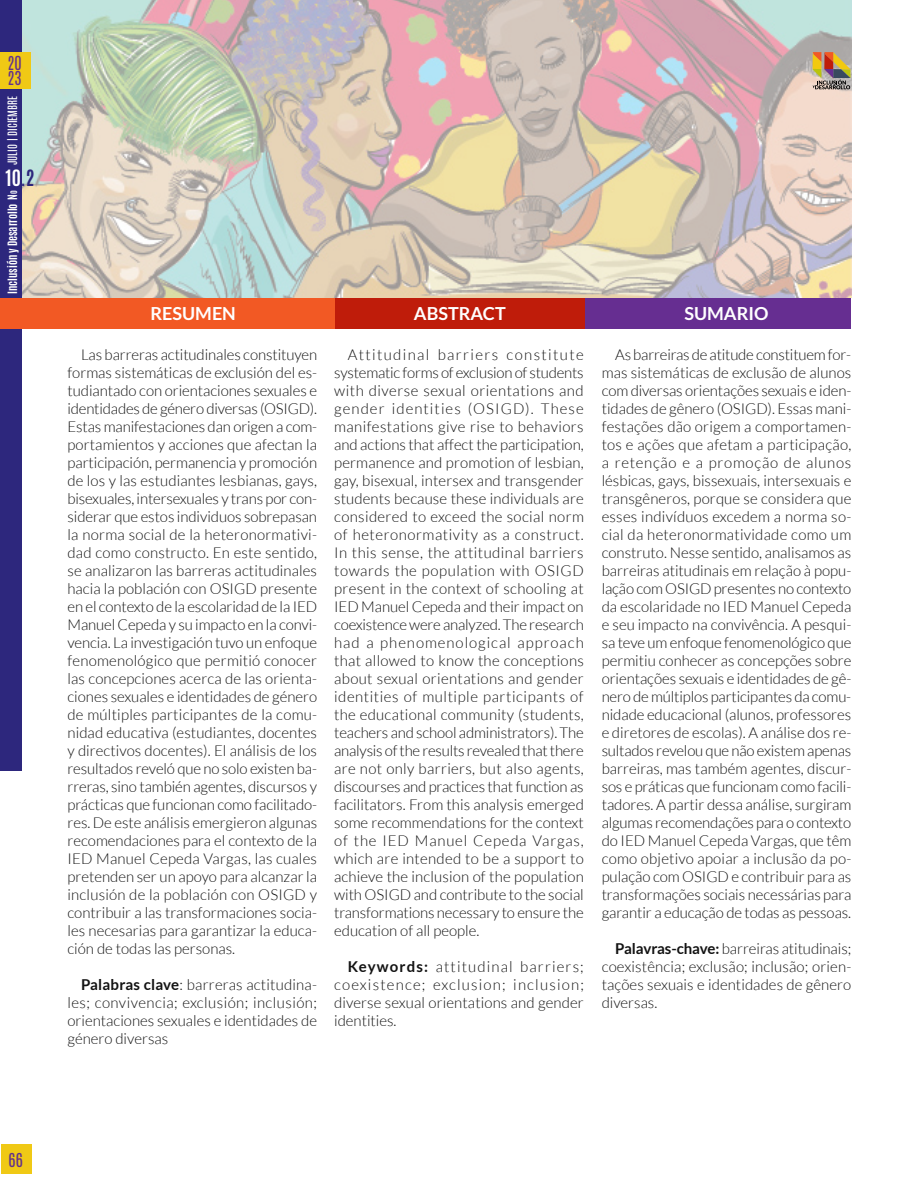
<style>
.page{position:relative;width:918px;height:1188px;background:#fff}
.page>*{position:absolute;margin:0;border:0;box-sizing:border-box;transform-origin:0 0}
.t1{font:700 18.75px "Antonio";color:#fff}
.t2{font:700 18px "Lato";color:#fff}
.t3{font:16.2px/15.3px "Antonio";color:#63328a}
.t4{font:300 15px/18px "Lato";color:#121212;text-align:justify}
.t5{font:700 10.8px "Antonio";color:#fff}
.t6{font:10.8px "Antonio";color:#fff}
.s1{color:#2d277d}
.s2{font-style:inherit}
.s3{font-size:7.5px}
.s4{font-weight:700}
</style>
<div class="page">
<img style="left:22px;top:0;width:829px;height:298px">
<div style="left:0;top:0;width:22px;height:770px;background:#2d277d"></div>
<div style="left:0;top:52px;width:30px;height:36px;background:#f0c915"></div>
<div style="left:1px;top:1144px;width:30px;height:30px;background:#f0c915"></div>
<div style="left:1px;top:298px;width:334px;height:31px;background:#f25924"></div>
<div style="left:585px;top:298px;width:265px;height:31px;background:#662e91"></div>
<div style="left:335px;top:298px;width:250px;height:31px;background:#bf1c0a"></div>
<svg style="left:812px;top:52px;width:39px;height:37px"></svg>
<p class="t3" style="left:7px;top:55px;width:16px">20<br>23</p>
<p class="t6" style="left:5px;top:165px;width:71px;rotate:-90deg">JULIO | DICIEMBRE</p>
<p class="t1" style="left:5px;top:163px;width:31px">10<span class="s1">.2</span></p>
<p class="t5" style="left:4px;top:294px;width:105px;rotate:-90deg">Inclusión y Desarrollo <span class="s2">N</span><span class="s3">o</span></p>
<p class="t2" style="left:150px;top:304px;width:87px">RESUMEN</p>
<p class="t2" style="left:414px;top:304px;width:93px">ABSTRACT</p>
<p class="t2" style="left:684px;top:304px;width:86px">SUMARIO</p>
<p class="t4" style="left:68px;top:346px;width:251px;text-indent:14px">Las barreras actitudinales constituyen formas sistemáticas de exclusión del es&shy;tudiantado con orientaciones sexuales e identidades de género diversas (OSIGD).<br>Estas manifestaciones dan origen a com&shy;portamientos y acciones que afectan la participación, permanencia y promoción de los y las estudiantes lesbianas, gays, bisexuales, intersexuales y trans por con&shy;siderar que estos individuos sobrepasan la norma social de la heteronormativi&shy;dad como constructo. En este sentido, se analizaron las barreras actitudinales hacia la población con OSIGD presente en el contexto de la escolaridad de la IED Manuel Cepeda y su impacto en la convi&shy;vencia. La investigación tuvo un enfoque fenomenológico que permitió conocer las concepciones acerca de las orienta&shy;ciones sexuales e identidades de género de múltiples participantes de la comu&shy;nidad educativa (estudiantes, docentes y directivos docentes). El análisis de los resultados reveló que no solo existen ba&shy;rreras, sino también agentes, discursos y prácticas que funcionan como facilitado&shy;res. De este análisis emergieron algunas recomendaciones para el contexto de la IED Manuel Cepeda Vargas, las cuales pretenden ser un apoyo para alcanzar la inclusión de la población con OSIGD y contribuir a las transformaciones socia&shy;les necesarias para garantizar la educa&shy;ción de todas las personas.</p>
<p class="t4" style="left:68px;top:976px;width:251px;text-indent:14px"><span class="s4">Palabras clave</span>: barreras actitudina&shy;les; convivencia; exclusión; inclusión; orientaciones sexuales e identidades de género diversas</p>
<p class="t4" style="left:334px;top:346px;width:251px;text-indent:14px">Attitudinal barriers constitute systematic forms of exclusion of students with diverse sexual orientations and gender identities (OSIGD). These manifestations give rise to behaviors and actions that affect the participation, permanence and promotion of lesbian, gay, bisexual, intersex and transgender students because these individuals are considered to exceed the social norm of heteronormativity as a construct.<br>In this sense, the attitudinal barriers towards the population with OSIGD present in the context of schooling at IED Manuel Cepeda and their impact on coexistence were analyzed. The research had a phenomenological approach that allowed to know the conceptions about sexual orientations and gender identities of multiple participants of the educational community (students, teachers and school administrators). The analysis of the results revealed that there are not only barriers, but also agents, discourses and practices that function as facilitators. From this analysis emerged some recommendations for the context of the IED Manuel Cepeda Vargas, which are intended to be a support to achieve the inclusion of the population with OSIGD and contribute to the social transformations necessary to ensure the education of all people.</p>
<p class="t4" style="left:334px;top:958px;width:251px;text-indent:14px"><span class="s4">Keywords:</span> attitudinal barriers; coexistence; exclusion; inclusion; diverse sexual orientations and gender identities.</p>
<p class="t4" style="left:602px;top:346px;width:251px;text-indent:14px">As barreiras de atitude constituem for&shy;mas sistemáticas de exclusão de alunos com diversas orientações sexuais e iden&shy;tidades de gênero (OSIGD). Essas mani&shy;festações dão origem a comportamen&shy;tos e ações que afetam a participação, a retenção e a promoção de alunos lésbicas, gays, bissexuais, intersexuais e transgêneros, porque se considera que esses indivíduos excedem a norma so&shy;cial da heteronormatividade como um construto. Nesse sentido, analisamos as barreiras atitudinais em relação à popu&shy;lação com OSIGD presentes no contexto da escolaridade no IED Manuel Cepeda e seu impacto na convivência. A pesqui&shy;sa teve um enfoque fenomenológico que permitiu conhecer as concepções sobre orientações sexuais e identidades de gê&shy;nero de múltiplos participantes da comu&shy;nidade educacional (alunos, professores e diretores de escolas). A análise dos re&shy;sultados revelou que não existem apenas barreiras, mas também agentes, discur&shy;sos e práticas que funcionam como facili&shy;tadores. A partir dessa análise, surgiram algumas recomendações para o contexto do IED Manuel Cepeda Vargas, que têm como objetivo apoiar a inclusão da po&shy;pulação com OSIGD e contribuir para as transformações sociais necessárias para garantir a educação de todas as pessoas.</p>
<p class="t4" style="left:602px;top:940px;width:251px;text-indent:14px"><span class="s4">Palavras-chave:</span> barreiras atitudinais; coexistência; exclusão; inclusão; orien&shy;tações sexuais e identidades de gênero diversas.</p>
<p class="t3" style="left:9px;top:1153px;width:16px">66</p>
</div>
